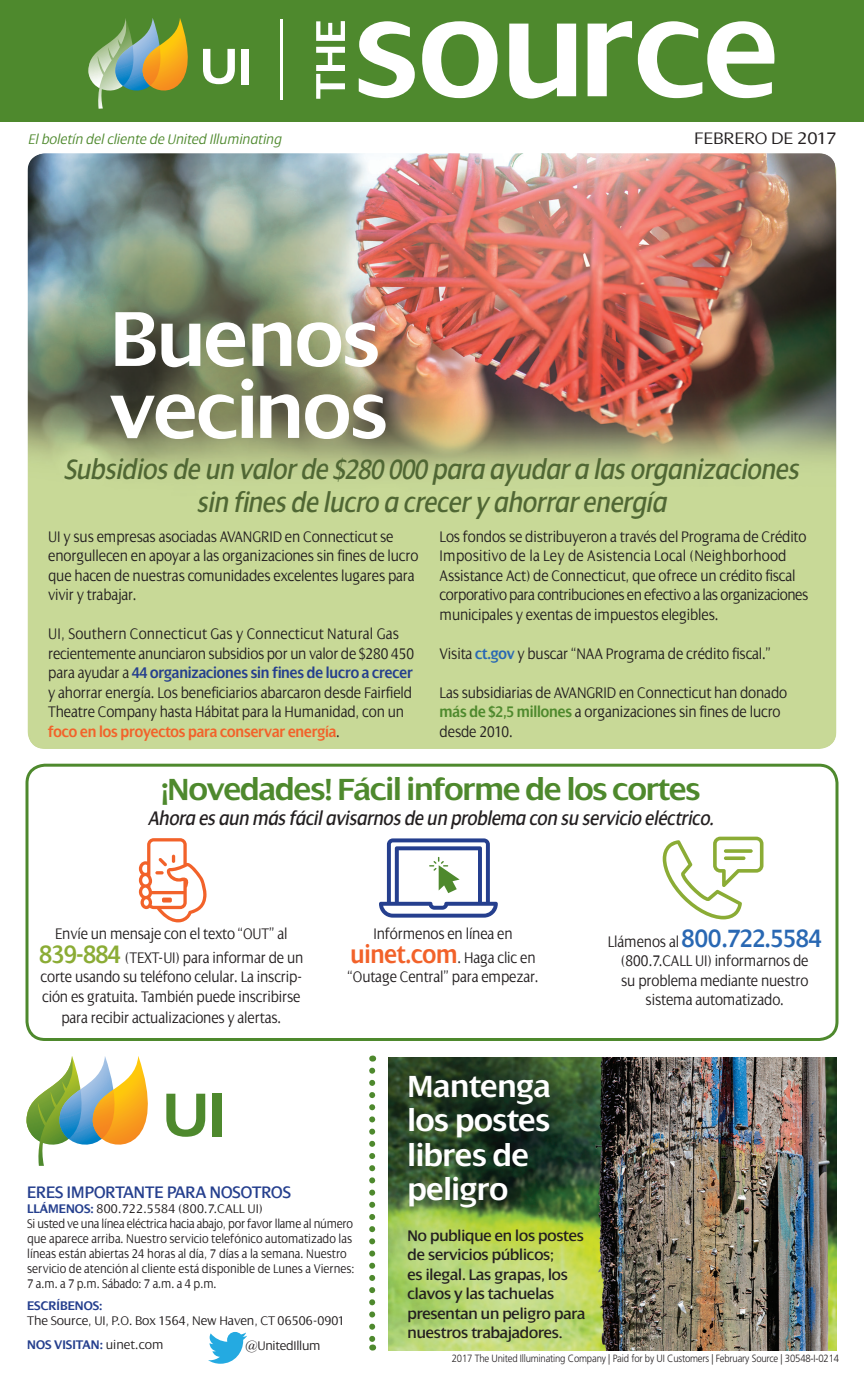
<style>
.page{position:relative;width:864px;height:1377px;background:#fff}
.page>*{position:absolute;margin:0;border:0;box-sizing:border-box;transform-origin:0 0}
.t1{font:600 84px/72px "Dialog";letter-spacing:-.01em;color:#fff}
.t2{font:600 33px "Dialog";letter-spacing:-.03em;color:#4e892d}
.t3{font:600 33px/34.5px "Dialog";letter-spacing:-.01em;color:#fff}
.t4{font:italic 30px/33px "Dialog";color:#506734;text-align:center;scale:.9 1}
.t5{font:600 27px "Dialog";color:#2968b3;scale:.9 1}
.t6{font:italic 21px "Dialog";color:#231f20;scale:.9 1}
.t7{font:18px "Dialog";color:#253f8e}
.t8{font:300 18px "Dialog";letter-spacing:-.01em;color:#231f20;scale:1.1 1}
.t9{font:300 16.5px/19.5px "Dialog";letter-spacing:-.01em;color:#231f20;scale:.9 1}
.t10{font:16.5px/19.5px "Dialog";letter-spacing:-.01em;color:#231f20}
.t11{font:italic 300 15px "Dialog";color:#4e892d}
.t12{font:300 13.5px/15px "Dialog";color:#231f20}
.t13{font:600 13.5px "Dialog";color:#253f8e}
.t14{font:300 13.5px "Dialog";letter-spacing:-.02em;color:#231f20}
.t15{font:300 10.5px "Frutiger LT Std";letter-spacing:-.02em;color:#231f20;scale:.91 1}
.s1{font-weight:600;color:#253f8e}
.s2{font-weight:600;color:#f2622a}
.s3{font-weight:600;color:#2968b3}
.s4{font-weight:600;color:#4e892d}
.s5{font-weight:600;font-size:27px;color:#8bac35}
.s6{font-weight:600;font-size:27px;color:#f2622a}
.s7{font-weight:300;font-size:16.5px;color:#231f20}
.s8{font-weight:300;color:#231f20}
</style>
<div class="page">
<svg style="left:208px;top:1332px;width:39px;height:32px"></svg>
<div style="left:0;top:0;width:864px;height:122px;background:#4e892d"></div>
<div style="left:241px;top:49px;width:7px;height:35px;background:#fff"></div>
<svg style="left:88px;top:18px;width:147px;height:91px"></svg>
<hr style="left:280px;top:19px;width:3px;height:80px;background:#fff">
<svg style="left:359px;top:21px;width:415px;height:78px"></svg>
<svg style="left:316px;top:21px;width:29px;height:78px"></svg>
<svg style="left:369px;top:1071px;width:6px;height:280px"></svg>
<img style="left:389px;top:1057px;width:448px;height:293px">
<div style="left:26px;top:764px;width:812px;height:277px;border:3px solid #4e892d;border-radius:18px"></div>
<img style="left:27px;top:153px;width:810px;height:596px">
<svg style="left:26px;top:1056px;width:196px;height:110px"></svg>
<div style="left:213px;top:1094px;width:9px;height:43px;background:#4e892d"></div>
<svg style="left:663px;top:837px;width:101px;height:82px"></svg>
<svg style="left:379px;top:838px;width:119px;height:80px"></svg>
<svg style="left:139px;top:838px;width:68px;height:84px"></svg>
<p class="t11" style="left:28px;top:131px;width:255px">El boletín del cliente de United Illuminating</p>
<p class="t8" style="left:694px;top:129px;width:131px">FEBRERO DE 2017</p>
<p class="t1" style="left:110px;top:304px;width:279px">Buenos vecinos</p>
<p class="t4" style="left:64px;top:453px;width:818px">Subsidios de un valor de $280 000 para ayudar a las organizaciones sin fines de lucro a crecer y ahorrar energía</p>
<p class="t9" style="left:48px;top:527px;width:413px">UI y sus empresas asociadas AVANGRID en Connecticut se enorgullecen en apoyar a las organizaciones sin fines de lucro que hacen de nuestras comunidades excelentes lugares para vivir y trabajar.</p>
<p class="t9" style="left:48px;top:624px;width:408px">UI, Southern Connecticut Gas y Connecticut Natural Gas recientemente anunciaron subsidios por un valor de $280 450 para ayudar a <span class="s1">44 organizaciones sin fines de lucro a crecer </span>y ahorrar energía. Los beneficiarios abarcaron desde Fairfield Theatre Company hasta Hábitat para la Humanidad, con un <span class="s2">foco en los proyectos para conservar energía</span>.</p>
<p class="t9" style="left:440px;top:527px;width:411px">Los fondos se distribuyeron a través del Programa de Crédito Impositivo de la Ley de Asistencia Local (Neighborhood Assistance Act) de Connecticut, que ofrece un crédito fiscal corporativo para contribuciones en efectivo a las organizaciones municipales y exentas de impuestos elegibles.</p>
<p class="t9" style="left:440px;top:644px;width:370px">Visita <span class="s3">ct.gov</span> y buscar “NAA Programa de crédito fiscal.”</p>
<p class="t9" style="left:440px;top:683px;width:388px">Las subsidiarias de AVANGRID en Connecticut han donado <span class="s4">más de $2,5 millones</span> a organizaciones sin fines de lucro desde 2010.</p>
<p class="t2" style="left:161px;top:771px;width:541px">¡Novedades! Fácil informe de los cortes</p>
<p class="t6" style="left:148px;top:807px;width:630px">Ahora es aun más fácil avisarnos de un problema con su servicio eléctrico.</p>
<p class="t9" style="left:39px;top:922px;width:295px;line-height:24px;text-align:center">Envíe un mensaje con el texto “OUT” al<br><span class="s5">839-884</span> (TEXT-UI) para informar de un</p>
<p class="t9" style="left:41px;top:967px;width:292px">corte usando su teléfono celular. La inscrip&shy;ción es gratuita. También puede inscribirse</p>
<p class="t9" style="left:61px;top:1008px;width:246px">para recibir actualizaciones y alertas.</p>
<p class="t9" style="left:351px;top:922px;width:207px;line-height:24px;text-align:center">Infórmenos en línea en <span class="s6">uinet.com</span>. Haga clic en</p>
<p class="t9" style="left:348px;top:967px;width:214px">“Outage Central” para empezar.</p>
<p class="t5" style="left:608px;top:924px;width:239px"><span class="s7">Llámenos al</span> 800.722.5584</p>
<p class="t9" style="left:621px;top:951px;width:210px;text-align:center">(800.7.CALL UI) informarnos de su problema mediante nuestro sistema automatizado.</p>
<p class="t7" style="left:27px;top:1182px;width:265px">ERES IMPORTANTE PARA NOSOTROS</p>
<p class="t12" style="left:27px;top:1201px;width:329px"><span class="s1">LLÁMENOS:</span> 800.722.5584 (800.7.CALL UI)<br>Si usted ve una línea eléctrica hacia abajo, por favor llame al número que aparece arriba. Nuestro servicio telefónico automatizado las líneas están abiertas 24 horas al día, 7 días a la semana. Nuestro servicio de atención al cliente está disponible de Lunes a Viernes:<br>7 a.m. a 7 p.m. Sábado: 7 a.m. a 4 p.m.</p>
<p class="t12" style="left:27px;top:1299px;width:320px"><span class="s1">ESCRÍBENOS:<br></span>The Source, UI, P.O. Box 1564, New Haven, CT 06506-0901</p>
<p class="t13" style="left:27px;top:1338px;width:138px">NOS VISITAN: <span class="s8">uinet.com</span></p>
<p class="t14" style="left:245px;top:1338px;width:77px">@UnitedIllum</p>
<p class="t3" style="left:408px;top:1069px;width:145px">Mantenga los postes libres de peligro</p>
<p class="t10" style="left:408px;top:1226px;width:179px">No publique en los postes de servicios públicos;<br>es ilegal. Las grapas, los clavos y las tachuelas presentan un peligro para nuestros trabajadores.</p>
<p class="t15" style="left:452px;top:1352px;width:427px">2017 The United Illuminating Company | Paid for by UI Customers | February Source | 30548-I-0214</p>
</div>
